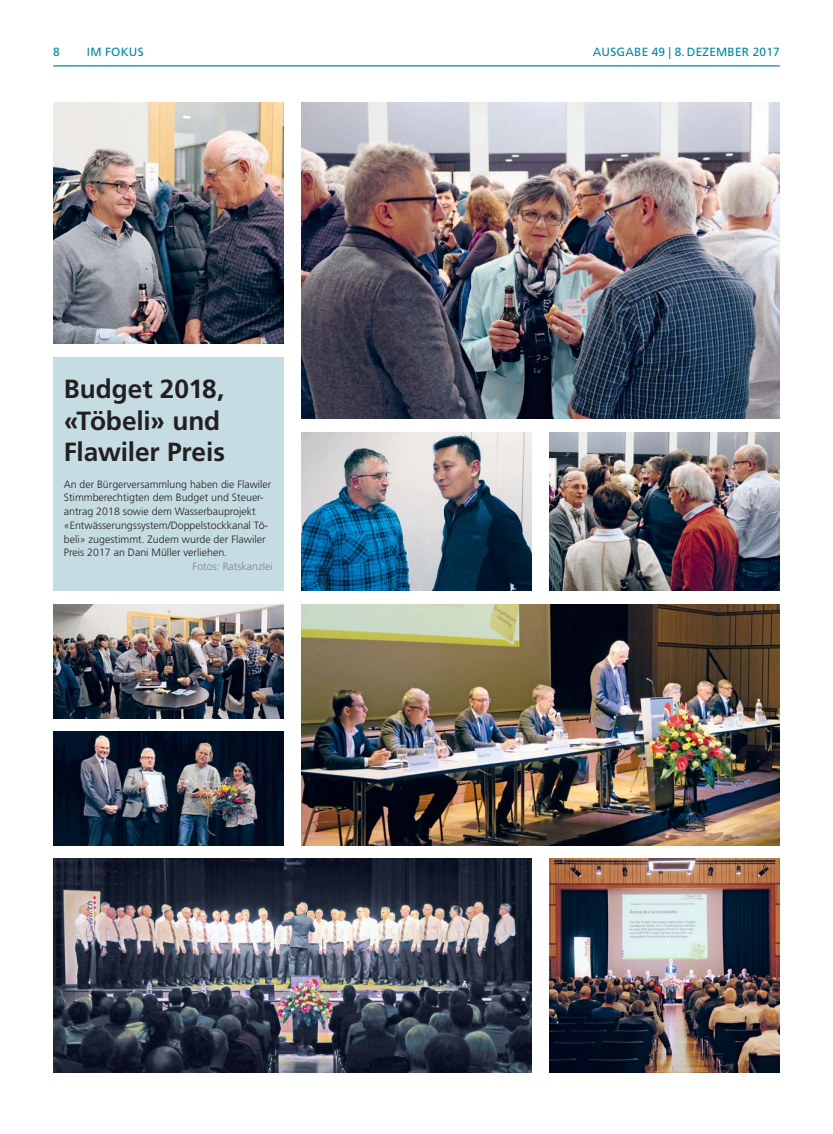
<style>
.page{position:relative;width:833px;height:1134px;background:#fff}
.page>*{position:absolute;margin:0;border:0;box-sizing:border-box;transform-origin:0 0}
.t1{font:700 26.25px/31.2px "Frutiger LT Std";letter-spacing:-.005em;color:#231f20}
.t2{font:11.88px "Frutiger LT Std";letter-spacing:.02em;color:#0089a1}
.t3{font:300 10.62px/13.8px "Frutiger LT Std";color:#231f20}
.t4{font:300 10.62px "Frutiger LT Std";color:#808285}
</style>
<div class="page">
<div style="left:53px;top:357px;width:230px;height:234px;background:#c6dce3"></div>
<hr style="left:53px;top:65px;width:727px;height:1px;background:#0089a1">
<img style="left:301px;top:103px;width:479px;height:316px">
<img style="left:53px;top:103px;width:230px;height:240px">
<img style="left:53px;top:859px;width:478px;height:213px">
<img style="left:549px;top:859px;width:231px;height:213px">
<img style="left:53px;top:732px;width:230px;height:113px">
<img style="left:53px;top:604px;width:230px;height:114px">
<img style="left:301px;top:433px;width:230px;height:158px">
<img style="left:549px;top:433px;width:231px;height:158px">
<img style="left:301px;top:604px;width:479px;height:241px">
<p class="t2" style="left:53px;top:46px;width:8px">8</p>
<p class="t2" style="left:87px;top:46px;width:58px">IM FOKUS</p>
<p class="t2" style="left:593px;top:46px;width:188px">AUSGABE 49 | 8. DEZEMBER 2017</p>
<h1 class="t1" style="left:64px;top:375px;width:163px">Budget 2018, «Töbeli» und<br>Flawiler Preis</h1>
<p class="t3" style="left:64px;top:478px;width:209px">An der Bürgerversammlung haben die Flawiler Stimmberechtigten dem Budget und Steuer&shy;antrag 2018 sowie dem Wasserbauprojekt «Entwässerungssystem/Doppelstockkanal Tö&shy;beli» zugestimmt. Zudem wurde der Flawiler Preis 2017 an Dani Müller verliehen.</p>
<p class="t4" style="left:193px;top:561px;width:82px">Fotos: Ratskanzlei</p>
</div>
